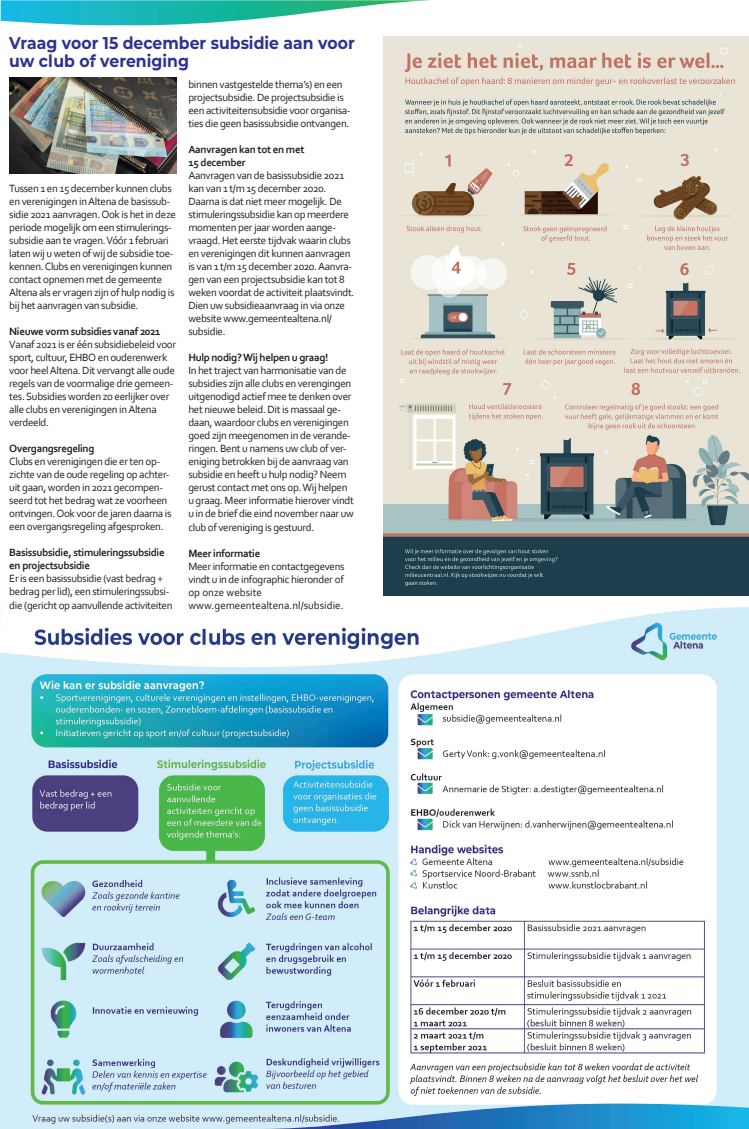
<style>
.page{position:relative;width:749px;height:1129px;background:#fff}
.page>*{position:absolute;margin:0;border:0;box-sizing:border-box;transform-origin:0 0}
.t1{font:700 17px/18px "Mont Altena";color:#2e3092}
.t2{font:11px/13px "Corbel";letter-spacing:-.03em;color:#231f20}
.t3{font:700 11px/13px "Corbel";letter-spacing:-.03em;color:#231f20}
</style>
<div class="page">
<img style="left:0;top:607px;width:748px;height:521px">
<svg style="left:1px;top:0;width:430px;height:25px"></svg>
<svg style="left:260px;top:1091px;width:488px;height:37px"></svg>
<img style="left:9px;top:77px;width:167px;height:97px">
<img style="left:383px;top:36px;width:365px;height:559px">
<h1 class="t1" style="left:9px;top:33px;width:347px">Vraag voor 15 december subsidie aan voor uw club of vereniging</h1>
<p class="t2" style="left:9px;top:182px;width:168px">Tussen 1 en 15 december kunnen clubs en verenigingen in Altena de basissub&shy;sidie 2021 aanvragen. Ook is het in deze periode mogelijk om een stimulerings&shy;subsidie aan te vragen. Vóór 1 februari laten wij u weten of wij de subsidie toe&shy;kennen. Clubs en verenigingen kunnen contact opnemen met de gemeente Altena als er vragen zijn of hulp nodig is bij het aanvragen van subsidie.</p>
<p class="t3" style="left:9px;top:325px;width:153px">Nieuwe vorm subsidies vanaf 2021</p>
<p class="t2" style="left:9px;top:338px;width:168px">Vanaf 2021 is er één subsidiebeleid voor sport, cultuur, EHBO en ouderenwerk voor heel Altena. Dit vervangt alle oude regels van de voormalige drie gemeen&shy;tes. Subsidies worden zo eerlijker over alle clubs en verenigingen in Altena verdeeld.</p>
<p class="t3" style="left:9px;top:442px;width:87px">Overgangsregeling</p>
<p class="t2" style="left:9px;top:455px;width:164px">Clubs en verenigingen die er ten op&shy;zichte van de oude regeling op achter&shy;uit gaan, worden in 2021 gecompen&shy;seerd tot het bedrag wat ze voorheen ontvingen. Ook voor de jaren daarna is een overgangsregeling afgesproken.</p>
<p class="t3" style="left:9px;top:546px;width:157px">Basissubsidie, stimuleringssubsidie en projectsubsidie</p>
<p class="t2" style="left:9px;top:572px;width:165px">Er is een basissubsidie (vast bedrag + bedrag per lid), een stimuleringssubsi&shy;die (gericht op aanvullende activiteiten</p>
<p class="t2" style="left:188px;top:78px;width:164px">binnen vastgestelde thema’s) en een projectsubsidie. De projectsubsidie is een activiteitensubsidie voor organisa&shy;ties die geen basissubsidie ontvangen.</p>
<p class="t3" style="left:188px;top:143px;width:117px">Aanvragen kan tot en met<br>15 december</p>
<p class="t2" style="left:188px;top:169px;width:167px">Aanvragen van de basissubsidie 2021 kan van 1 t/m 15 december 2020.<br>Daarna is dat niet meer mogelijk. De stimuleringssubsidie kan op meerdere momenten per jaar worden aange&shy;vraagd. Het eerste tijdvak waarin clubs en verenigingen dit kunnen aanvragen is van 1 t/m 15 december 2020. Aanvra&shy;gen van een projectsubsidie kan tot 8 weken voordat de activiteit plaatsvindt.<br>Dien uw subsidieaanvraag in via onze website www.gemeentealtena.nl/ subsidie.</p>
<p class="t3" style="left:188px;top:351px;width:141px">Hulp nodig? Wij helpen u graag!</p>
<p class="t2" style="left:188px;top:364px;width:167px">In het traject van harmonisatie van de subsidies zijn alle clubs en verengingen uitgenodigd actief mee te denken over het nieuwe beleid. Dit is massaal ge&shy;daan, waardoor clubs en verenigingen goed zijn meegenomen in de verande&shy;ringen. Bent u namens uw club of ver&shy;eniging betrokken bij de aanvraag van subsidie en heeft u hulp nodig? Neem gerust contact met ons op. Wij helpen u graag. Meer informatie hierover vindt u in de brief die eind november naar uw club of vereniging is gestuurd.</p>
<p class="t3" style="left:188px;top:546px;width:73px">Meer informatie</p>
<p class="t2" style="left:188px;top:559px;width:158px">Meer informatie en contactgegevens vindt u in de infographic hieronder of op onze website www.gemeentealtena.nl/subsidie.</p>
</div>
